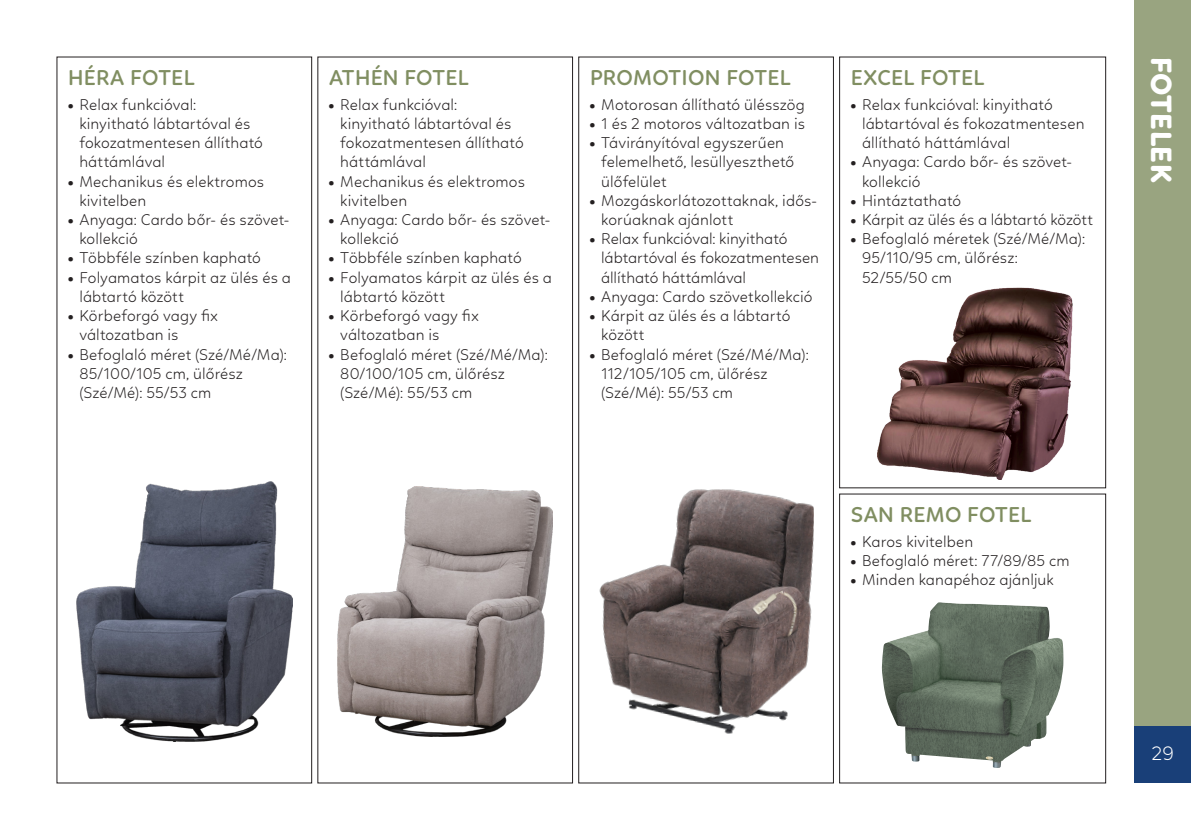
<style>
.page{position:relative;width:1191px;height:840px;background:#fff}
.page>*{position:absolute;margin:0;border:0;box-sizing:border-box;transform-origin:0 0}
.Text_Run{font:800 30px "Linotte";letter-spacing:.005em;color:#fff}
.Koteret{font:600 22px "Linotte";letter-spacing:.015em;color:#808e61}
.Text_Run-2{font:300 20px "Linotte";color:#fff}
.Text_Run-3{font:300 16px/19.2px "Linotte";letter-spacing:.01em;color:#231f20}
</style>
<div class="page">
<div style="left:57px;top:57px;width:255px;height:725px;border:1px solid #231f20"></div>
<div style="left:317px;top:57px;width:256px;height:725px;border:1px solid #231f20"></div>
<div style="left:578px;top:57px;width:255px;height:725px;border:1px solid #231f20"></div>
<div style="left:839px;top:57px;width:267px;height:431px;border:1px solid #231f20"></div>
<div style="left:839px;top:493px;width:267px;height:289px;border:1px solid #231f20"></div>
<div style="left:1134px;top:0;width:57px;height:726px;background:#99a480"></div>
<img style="left:599px;top:489px;width:215px;height:244px">
<img style="left:77px;top:481px;width:215px;height:259px">
<img style="left:337px;top:486px;width:216px;height:250px">
<img style="left:877px;top:287px;width:195px;height:192px">
<img style="left:882px;top:602px;width:181px;height:165px">
<div style="left:1134px;top:726px;width:57px;height:56px;background:#193f78"></div>
<p class="Koteret" style="left:68px;top:64px;width:128px">HÉRA FOTEL</p>
<p class="Text_Run-3" style="left:79px;top:95px;width:185px;text-indent:-11px">• Relax funkcióval: kinyitható lábtartóval és fokozatmentesen állítható háttámlával</p>
<p class="Text_Run-3" style="left:79px;top:171px;width:186px;text-indent:-11px">• Mechanikus és elektromos kivitelben</p>
<p class="Text_Run-3" style="left:79px;top:210px;width:210px;text-indent:-11px">• Anyaga: Cardo bőr- és szövet&shy;kollekció</p>
<p class="Text_Run-3" style="left:68px;top:248px;width:194px">• Többféle színben kapható</p>
<p class="Text_Run-3" style="left:79px;top:267px;width:213px;text-indent:-11px">• Folyamatos kárpit az ülés és a lábtartó között</p>
<p class="Text_Run-3" style="left:79px;top:306px;width:140px;text-indent:-11px">• Körbeforgó vagy fix változatban is</p>
<p class="Text_Run-3" style="left:79px;top:344px;width:209px;text-indent:-11px">• Befoglaló méret (Szé/Mé/Ma):<br>85/100/105 cm, ülőrész (Szé/Mé): 55/53 cm</p>
<p class="Koteret" style="left:329px;top:64px;width:141px">ATHÉN FOTEL</p>
<p class="Text_Run-3" style="left:340px;top:95px;width:185px;text-indent:-11px">• Relax funkcióval: kinyitható lábtartóval és fokozatmentesen állítható háttámlával</p>
<p class="Text_Run-3" style="left:340px;top:171px;width:186px;text-indent:-11px">• Mechanikus és elektromos kivitelben</p>
<p class="Text_Run-3" style="left:340px;top:210px;width:210px;text-indent:-11px">• Anyaga: Cardo bőr- és szövet&shy;kollekció</p>
<p class="Text_Run-3" style="left:329px;top:248px;width:194px">• Többféle színben kapható</p>
<p class="Text_Run-3" style="left:340px;top:267px;width:213px;text-indent:-11px">• Folyamatos kárpit az ülés és a lábtartó között</p>
<p class="Text_Run-3" style="left:340px;top:306px;width:140px;text-indent:-11px">• Körbeforgó vagy fix változatban is</p>
<p class="Text_Run-3" style="left:340px;top:344px;width:209px;text-indent:-11px">• Befoglaló méret (Szé/Mé/Ma):<br>80/100/105 cm, ülőrész (Szé/Mé): 55/53 cm</p>
<p class="Koteret" style="left:590px;top:64px;width:202px">PROMOTION FOTEL</p>
<p class="Text_Run-3" style="left:590px;top:95px;width:217px">• Motorosan állítható ülésszög</p>
<p class="Text_Run-3" style="left:590px;top:114px;width:217px">• 1 és 2 motoros változatban is</p>
<p class="Text_Run-3" style="left:601px;top:133px;width:195px;text-indent:-11px">• Távirányítóval egyszerűen felemelhető, lesüllyeszthető ülőfelület</p>
<p class="Text_Run-3" style="left:601px;top:191px;width:217px;text-indent:-11px">• Mozgáskorlátozottaknak, idős&shy;korúaknak ajánlott</p>
<p class="Text_Run-3" style="left:601px;top:229px;width:219px;text-indent:-11px">• Relax funkcióval: kinyitható lábtartóval és fokozatmentesen állítható háttámlával</p>
<p class="Text_Run-3" style="left:590px;top:287px;width:224px">• Anyaga: Cardo szövetkollekció</p>
<p class="Text_Run-3" style="left:601px;top:306px;width:191px;text-indent:-11px">• Kárpit az ülés és a lábtartó között</p>
<p class="Text_Run-3" style="left:601px;top:344px;width:209px;text-indent:-11px">• Befoglaló méret (Szé/Mé/Ma):<br>112/105/105 cm, ülőrész (Szé/Mé): 55/53 cm</p>
<p class="Koteret" style="left:851px;top:64px;width:135px">EXCEL FOTEL</p>
<p class="Text_Run-3" style="left:862px;top:95px;width:224px;text-indent:-11px">• Relax funkcióval: kinyitható lábtartóval és fokozatmentesen állítható háttámlával</p>
<p class="Text_Run-3" style="left:862px;top:152px;width:210px;text-indent:-11px">• Anyaga: Cardo bőr- és szövet&shy;kollekció</p>
<p class="Text_Run-3" style="left:850px;top:191px;width:112px">• Hintáztatható</p>
<p class="Text_Run-3" style="left:850px;top:210px;width:244px">• Kárpit az ülés és a lábtartó között</p>
<p class="Text_Run-3" style="left:862px;top:229px;width:225px;text-indent:-11px">• Befoglaló méretek (Szé/Mé/Ma):<br>95/110/95 cm, ülőrész:<br>52/55/50 cm</p>
<p class="Koteret" style="left:851px;top:501px;width:182px">SAN REMO FOTEL</p>
<p class="Text_Run-3" style="left:850px;top:531px;width:124px">• Karos kivitelben</p>
<p class="Text_Run-3" style="left:850px;top:550px;width:220px">• Befoglaló méret: 77/89/85 cm</p>
<p class="Text_Run-3" style="left:850px;top:569px;width:205px">• Minden kanapéhoz ajánljuk</p>
<p class="Text_Run" style="left:1179px;top:57px;width:127px;rotate:90deg">FOTELEK</p>
<p class="Text_Run-2" style="left:1151px;top:741px;width:24px">29</p>
</div>
